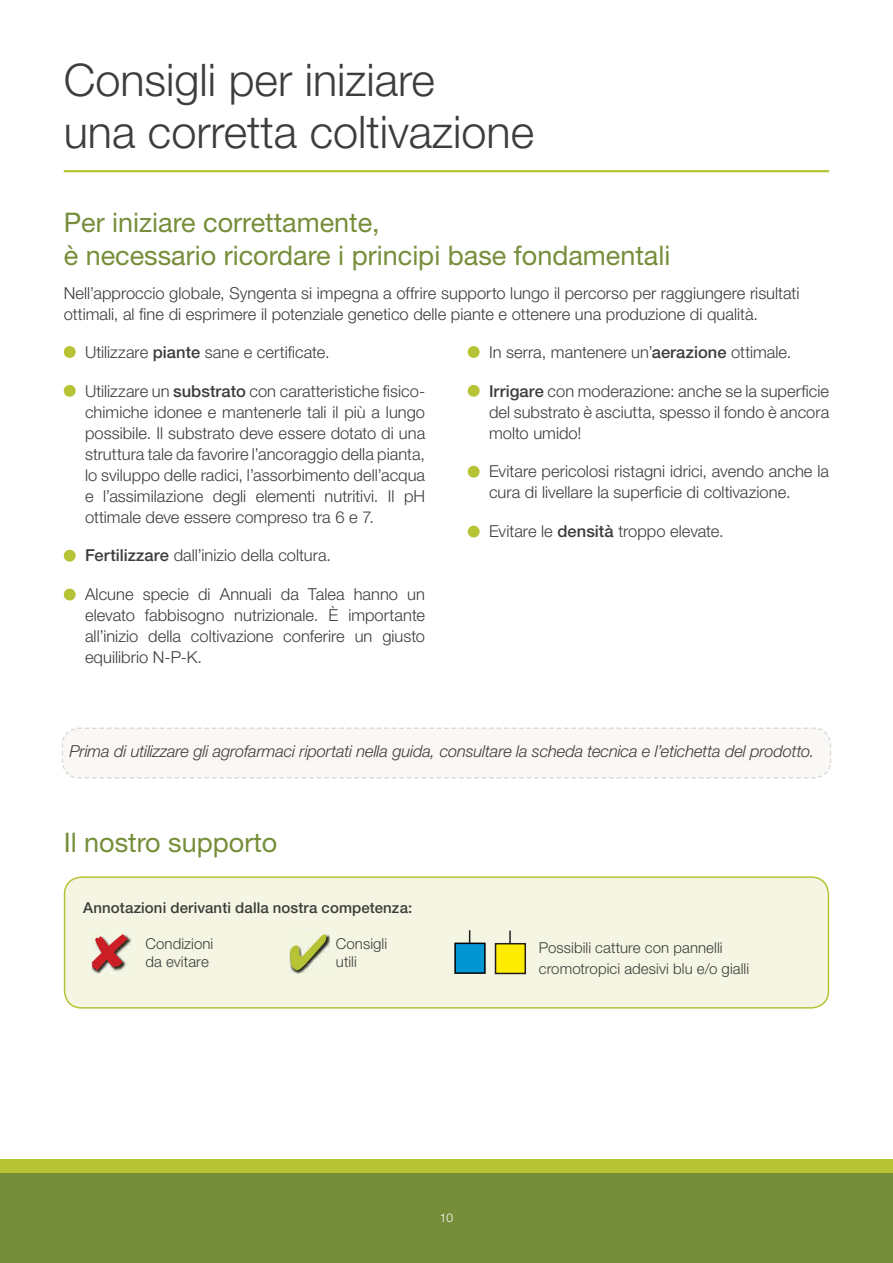
<style>
.page{position:relative;width:893px;height:1263px;background:#fff}
.page>*{position:absolute;margin:0;border:0;box-sizing:border-box;transform-origin:0 0}
.t1{font:300 45px/52.5px "Helvetica Neue LT Std";color:#3e3d3c}
.t2{font:27px/33px "Helvetica Neue LT Std";color:#768e3a}
.t3{font:300 16.5px/21px "Helvetica Neue LT Std";color:#3e3d3c;text-align:justify}
.t4{font:italic 300 16.5px "Helvetica Neue LT Std";letter-spacing:-.01em;color:#3e3d3c}
.t5{font:300 15px/18px "Helvetica Neue LT Std";letter-spacing:.005em;color:#3e3d3c}
.t6{font:500 15px "Helvetica Neue LT Std";letter-spacing:.005em;color:#3e3d3c}
.t7{font:300 12px "Helvetica Neue LT Std";color:#fff}
.s1{font-weight:500}
</style>
<div class="page">
<svg style="left:61px;top:727px;width:771px;height:52px"></svg>
<hr style="left:64px;top:170px;width:765px;height:2px;background:#b6c334">
<svg style="left:64px;top:346px;width:12px;height:12px"></svg>
<svg style="left:64px;top:385px;width:12px;height:12px"></svg>
<svg style="left:64px;top:550px;width:12px;height:12px"></svg>
<svg style="left:64px;top:589px;width:12px;height:11px"></svg>
<svg style="left:468px;top:346px;width:12px;height:12px"></svg>
<svg style="left:468px;top:385px;width:12px;height:12px"></svg>
<svg style="left:468px;top:466px;width:12px;height:12px"></svg>
<svg style="left:468px;top:526px;width:12px;height:11px"></svg>
<div style="left:65px;top:877px;width:763px;height:131px;background:#f4f5e2;border-radius:17px"></div>
<div style="left:64px;top:876px;width:765px;height:132px;border:2px solid #b6c334;border-radius:17px"></div>
<svg style="left:494px;top:930px;width:32px;height:45px"></svg>
<div style="left:455px;top:943px;width:30px;height:30px;background:#0096d3"></div>
<div style="left:454px;top:942px;width:32px;height:32px;border:2px solid #010202"></div>
<svg style="left:469px;top:930px;width:1px;height:13px"></svg>
<img style="left:91px;top:936px;width:40px;height:38px">
<svg style="left:92px;top:934px;width:36px;height:36px"></svg>
<img style="left:291px;top:934px;width:39px;height:40px">
<svg style="left:290px;top:934px;width:36px;height:36px"></svg>
<div style="left:0;top:1159px;width:893px;height:15px;background:#b6c334"></div>
<div style="left:0;top:1174px;width:893px;height:89px;background:#768e3a"></div>
<h1 class="t1" style="left:64px;top:59px;width:472px">Consigli per iniziare<br>una corretta coltivazione</h1>
<h2 class="t2" style="left:64px;top:209px;width:608px">Per iniziare correttamente,<br>è necessario ricordare i principi base fondamentali</h2>
<p class="t3" style="left:64px;top:284px;width:737px">Nell’approccio globale, Syngenta si impegna a offrire supporto lungo il percorso per raggiungere risultati ottimali, al fine di esprimere il potenziale genetico delle piante e ottenere una produzione di qualità.</p>
<p class="t3" style="left:85px;top:343px;width:246px">Utilizzare <span class="s1">piante</span> sane e certificate.</p>
<p class="t3" style="left:85px;top:382px;width:342px">Utilizzare un <span class="s1">substrato</span> con caratteristiche fisico&shy;chimiche idonee e mantenerle tali il più a lungo possibile. Il substrato deve essere dotato di una struttura tale da favorire l’ancoraggio della pianta, lo sviluppo delle radici, l’assorbimento dell’acqua e l’assimilazione degli elementi nutritivi. Il pH ottimale deve essere compreso tra 6 e 7.</p>
<p class="t3" style="left:85px;top:547px;width:248px"><span class="s1">Fertilizzare</span> dall’inizio della coltura.</p>
<p class="t3" style="left:85px;top:586px;width:342px">Alcune specie di Annuali da Talea hanno un elevato fabbisogno nutrizionale. È importante all’inizio della coltivazione conferire un giusto equilibrio N-P-K.</p>
<p class="t3" style="left:489px;top:343px;width:304px">In serra, mantenere un’<span class="s1">aerazione</span> ottimale.</p>
<p class="t3" style="left:489px;top:382px;width:342px"><span class="s1">Irrigare</span> con moderazione: anche se la superficie del substrato è asciutta, spesso il fondo è ancora molto umido!</p>
<p class="t3" style="left:489px;top:463px;width:342px">Evitare pericolosi ristagni idrici, avendo anche la cura di livellare la superficie di coltivazione.</p>
<p class="t3" style="left:489px;top:523px;width:236px">Evitare le <span class="s1">densità</span> troppo elevate.</p>
<p class="t4" style="left:70px;top:745px;width:746px">Prima di utilizzare gli agrofarmaci riportati nella guida, consultare la scheda tecnica e l’etichetta del prodotto.</p>
<h2 class="t2" style="left:64px;top:829px;width:215px">Il nostro supporto</h2>
<p class="t6" style="left:83px;top:902px;width:331px">Annotazioni derivanti dalla nostra competenza:</p>
<p class="t5" style="left:336px;top:936px;width:53px">Consigli utili</p>
<p class="t5" style="left:145px;top:936px;width:69px">Condizioni da evitare</p>
<p class="t5" style="left:539px;top:939px;width:212px;line-height:21px">Possibili catture con pannelli cromotropici adesivi blu e/o gialli</p>
<p class="t7" style="left:440px;top:1213px;width:15px">10</p>
</div>
